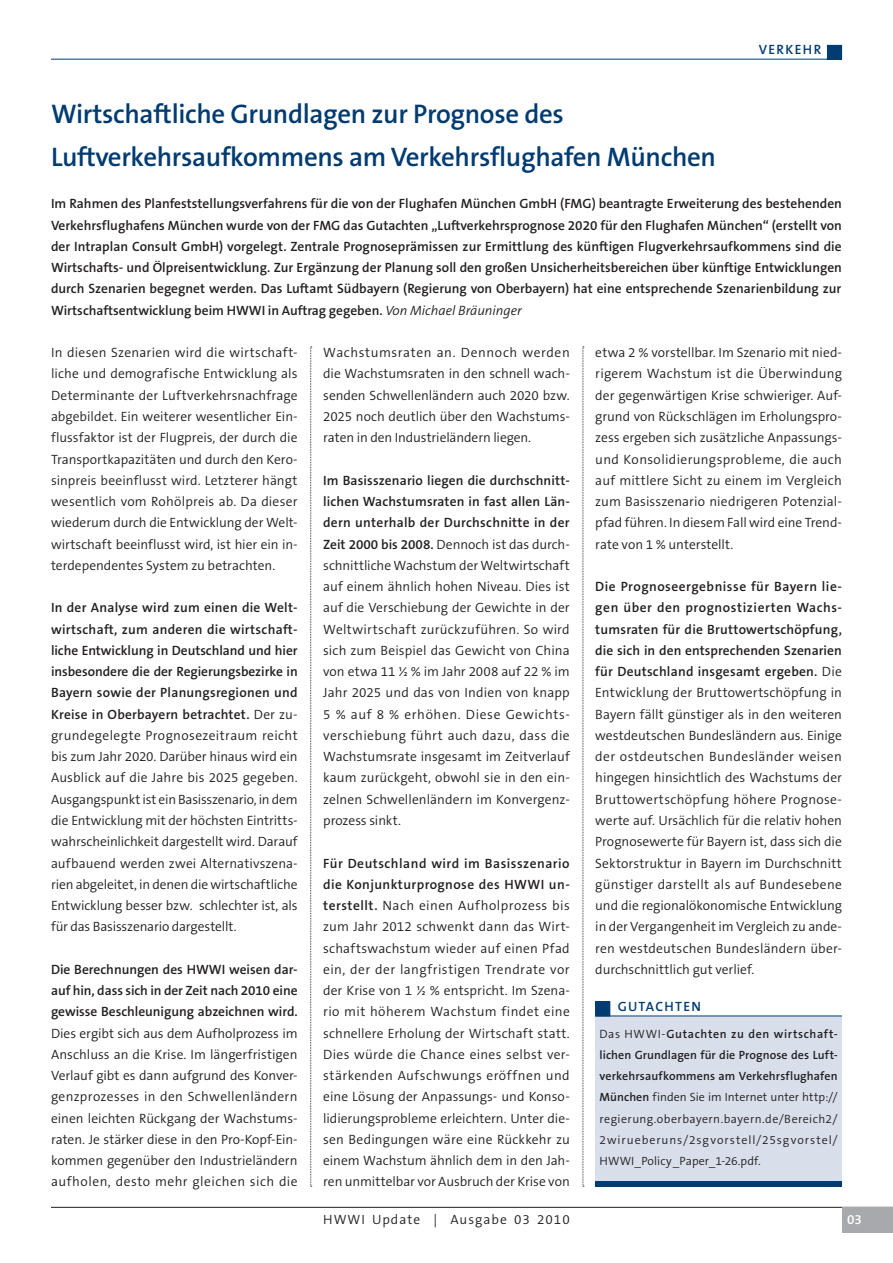
<style>
.page{position:relative;width:893px;height:1263px;background:#fff}
.page>*{position:absolute;margin:0;border:0;box-sizing:border-box;transform-origin:0 0}
.Headline{font:600 27px "The Sans B6";letter-spacing:-.015em;color:#003b71}
.Fliesstext{font:300 13.5px/21.3px "The Sans B4";color:#231f20;text-align:justify}
.Fliesstext-2{font:600 13.5px/21.3px "The Sans B6";color:#231f20;text-align:justify}
.Fliesstext-3{font:300 13.5px "The Sans B4";letter-spacing:.075em;color:#231f20}
.Themen{font:600 13.5px "The Sans B6";letter-spacing:.1em;color:#003b71}
.t1{font:600 13.5px "The Sans B6";color:#fff}
.Fliesstext-4{font:300 12px/21.3px "The Sans B4";letter-spacing:.07em;color:#231f20;text-align:justify}
.s1{font-family:"The Sans B4";font-weight:300;font-style:italic}
.s2{font-family:"The Sans B6";font-weight:600}
</style>
<div class="page">
<div style="left:827px;top:45px;width:15px;height:15px;background:#003b71"></div>
<hr style="left:51px;top:1207px;width:842px;height:1px;background:#231f20">
<div style="left:842px;top:1208px;width:51px;height:25px;background:#a8a9ad"></div>
<svg style="left:310px;top:347px;width:2px;height:840px"></svg>
<hr style="left:51px;top:59px;width:791px;height:1px;background:#003b71">
<svg style="left:583px;top:347px;width:1px;height:840px"></svg>
<div style="left:595px;top:1016px;width:247px;height:170px;background:#d8dfeb"></div>
<hr style="left:595px;top:1015px;width:247px;height:1px;background:#003b71">
<div style="left:596px;top:1002px;width:14px;height:14px;background:#003b71"></div>
<div style="left:595px;top:1001px;width:15px;height:15px;border:1px solid #003b71"></div>
<div style="left:595px;top:1180px;width:247px;height:6px;background:#003b71"></div>
<p class="Headline" style="left:51px;top:100px;width:514px">Wirtschaftliche Grundlagen zur Prognose des</p>
<p class="Headline" style="left:51px;top:142px;width:667px">Luftverkehrsaufkommens am Verkehrsflughafen München</p>
<p class="Themen" style="left:759px;top:42px;width:64px">VERKEHR</p>
<p class="Fliesstext-2" style="left:51px;top:194px;width:792px">Im Rahmen des Planfeststellungsverfahrens für die von der Flughafen München GmbH (FMG) beantragte Erweiterung des bestehenden Verkehrsflughafens München wurde von der FMG das Gutachten „Luftverkehrsprognose 2020 für den Flughafen München“ (erstellt von der Intraplan Consult GmbH) vorgelegt. Zentrale Prognoseprämissen zur Ermittlung des künftigen Flugverkehrsaufkommens sind die Wirtschafts- und Ölpreisentwicklung. Zur Ergänzung der Planung soll den großen Unsicherheitsbereichen über künftige Entwicklungen durch Szenarien begegnet werden. Das Luftamt Südbayern (Regierung von Oberbayern) hat eine entsprechende Szenarienbildung zur Wirtschaftsentwicklung beim HWWI in Auftrag gegeben. <span class="s1">Von Michael Bräuninger</span></p>
<p class="Fliesstext" style="left:51px;top:342px;width:248px">In diesen Szenarien wird die wirtschaft&shy;liche und demografische Entwicklung als Determinante der Luftverkehrsnachfrage abgebildet. Ein weiterer wesentlicher Ein&shy;flussfaktor ist der Flugpreis, der durch die Transportkapazitäten und durch den Kero&shy;sinpreis beeinflusst wird. Letzterer hängt wesentlich vom Rohölpreis ab. Da dieser wiederum durch die Entwicklung der Welt&shy;wirtschaft beeinflusst wird, ist hier ein in&shy;terdependentes System zu betrachten.</p>
<p class="Fliesstext" style="left:51px;top:597px;width:248px"><span class="s2">In der Analyse wird zum einen die Welt&shy;wirtschaft, zum anderen die wirtschaft&shy;liche Entwicklung in Deutschland und hier insbesondere die der Regierungsbezirke in Bayern sowie der Planungsregionen und Kreise in Oberbayern betrachtet.</span> Der zu&shy;grundegelegte Prognosezeitraum reicht bis zum Jahr 2020. Darüber hinaus wird ein Ausblick auf die Jahre bis 2025 gegeben.<br>Ausgangspunkt ist ein Basisszenario, in dem die Entwicklung mit der höchsten Eintritts&shy;wahrscheinlichkeit dargestellt wird. Darauf aufbauend werden zwei Alternativszena&shy;rien abgeleitet, in denen die wirtschaftliche Entwicklung besser bzw. schlechter ist, als für das Basisszenario dargestellt.</p>
<p class="Fliesstext" style="left:51px;top:959px;width:248px"><span class="s2">Die Berechnungen des HWWI weisen dar&shy;auf hin, dass sich in der Zeit nach 2010 eine gewisse Beschleunigung abzeichnen wird.<br></span>Dies ergibt sich aus dem Aufholprozess im Anschluss an die Krise. Im längerfristigen Verlauf gibt es dann aufgrund des Konver&shy;genzprozesses in den Schwellenländern einen leichten Rückgang der Wachstums&shy;raten. Je stärker diese in den Pro-Kopf-Ein&shy;kommen gegenüber den Industrieländern aufholen, desto mehr gleichen sich die</p>
<p class="Fliesstext" style="left:323px;top:342px;width:248px">Wachstumsraten an. Dennoch werden die Wachstumsraten in den schnell wach&shy;senden Schwellenländern auch 2020 bzw.<br>2025 noch deutlich über den Wachstums&shy;raten in den Industrieländern liegen.</p>
<p class="Fliesstext" style="left:323px;top:470px;width:248px"><span class="s2">Im Basisszenario liegen die durchschnitt&shy;lichen Wachstumsraten in fast allen Län&shy;dern unterhalb der Durchschnitte in der Zeit 2000 bis 2008.</span> Dennoch ist das durch&shy;schnittliche Wachstum der Weltwirtschaft auf einem ähnlich hohen Niveau. Dies ist auf die Verschiebung der Gewichte in der Weltwirtschaft zurückzuführen. So wird sich zum Beispiel das Gewicht von China von etwa 11 ½ % im Jahr 2008 auf 22 % im Jahr 2025 und das von Indien von knapp 5 % auf 8 % erhöhen. Diese Gewichts&shy;verschiebung führt auch dazu, dass die Wachstumsrate insgesamt im Zeitverlauf kaum zurückgeht, obwohl sie in den ein&shy;zelnen Schwellenländern im Konvergenz&shy;prozess sinkt.</p>
<p class="Fliesstext" style="left:323px;top:853px;width:248px"><span class="s2">Für Deutschland wird im Basisszenario die Konjunkturprognose des HWWI un&shy;terstellt.</span> Nach einen Aufholprozess bis zum Jahr 2012 schwenkt dann das Wirt&shy;schaftswachstum wieder auf einen Pfad ein, der der langfristigen Trendrate vor der Krise von 1 ½ % entspricht. Im Szena&shy;rio mit höherem Wachstum findet eine schnellere Erholung der Wirtschaft statt.<br>Dies würde die Chance eines selbst ver&shy;stärkenden Aufschwungs eröffnen und eine Lösung der Anpassungs- und Konso&shy;lidierungsprobleme erleichtern. Unter die&shy;sen Bedingungen wäre eine Rückkehr zu einem Wachstum ähnlich dem in den Jah&shy;ren unmittelbar vor Ausbruch der Krise von</p>
<p class="Fliesstext" style="left:595px;top:342px;width:248px">etwa 2 % vorstellbar. Im Szenario mit nied&shy;rigerem Wachstum ist die Überwindung der gegenwärtigen Krise schwieriger. Auf&shy;grund von Rückschlägen im Erholungspro&shy;zess ergeben sich zusätzliche Anpassungs&shy;und Konsolidierungsprobleme, die auch auf mittlere Sicht zu einem im Vergleich zum Basisszenario niedrigeren Potenzial&shy;pfad führen. In diesem Fall wird eine Trend&shy;rate von 1 % unterstellt.</p>
<p class="Fliesstext" style="left:595px;top:576px;width:248px"><span class="s2">Die Prognoseergebnisse für Bayern lie&shy;gen über den prognostizierten Wachs&shy;tumsraten für die Bruttowertschöpfung, die sich in den entsprechenden Szenarien für Deutschland insgesamt ergeben.</span> Die Entwicklung der Bruttowertschöpfung in Bayern fällt günstiger als in den weiteren westdeutschen Bundesländern aus. Einige der ostdeutschen Bundesländer weisen hingegen hinsichtlich des Wachstums der Bruttowertschöpfung höhere Prognose&shy;werte auf. Ursächlich für die relativ hohen Prognosewerte für Bayern ist, dass sich die Sektorstruktur in Bayern im Durchschnitt günstiger darstellt als auf Bundesebene und die regionalökonomische Entwicklung in der Vergangenheit im Vergleich zu ande&shy;ren westdeutschen Bundesländern über&shy;durchschnittlich gut verlief.</p>
<p class="Themen" style="left:618px;top:999px;width:85px">GUTACHTEN</p>
<p class="Fliesstext-4" style="left:600px;top:1023px;width:240px">Das HWWI-<span class="s2">Gutachten zu den wirtschaft&shy;lichen Grundlagen für die Prognose des Luft&shy;verkehrsaufkommens am Verkehrsflughafen München</span> finden Sie im Internet unter http:// regierung.oberbayern.bayern.de/Bereich2/ 2wirueberuns/2sgvorstell/25sgvorstel/ HWWI_Policy_Paper_1-26.pdf.</p>
<p class="Fliesstext-3" style="left:323px;top:1212px;width:248px">HWWI Update | Ausgabe 03 2010</p>
<p class="t1" style="left:847px;top:1212px;width:16px">03</p>
</div>
